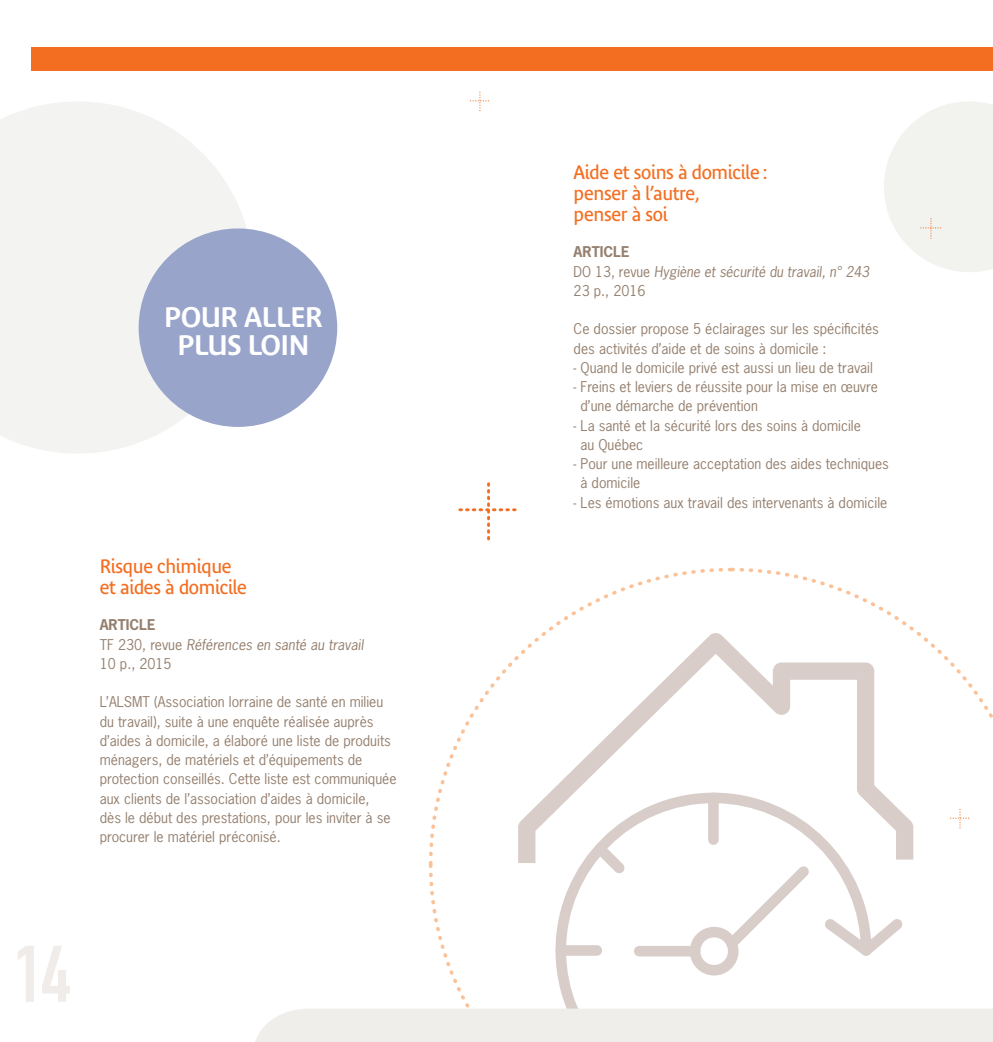
<style>
.page{position:relative;width:993px;height:1042px;background:#fff}
.page>*{position:absolute;margin:0;border:0;box-sizing:border-box;transform-origin:0 0}
.t1{font:78.75px "DIN Engschrift";color:#f0ece9}
.t2{font:600 28px/28px "Bienvenue Beta";letter-spacing:-.02em;color:#fff;text-align:center}
.t3{font:19.25px/21px "Bienvenue Beta";letter-spacing:-.02em;color:#f36e21}
.t4{font:14px/19.2px "News Gothic";color:#95806f}
.t5{font:italic 14px/19.2px "News Gothic";color:#95806f}
.s1{font-weight:700;font-style:normal}
.s2{font-style:normal}
</style>
<div class="page">
<div style="left:31px;top:47px;width:961px;height:23px;background:#f36e21"></div>
<svg style="left:0;top:102px;width:250px;height:351px;fill:#f3f3f1"></svg>
<svg style="left:428px;top:567px;width:564px;height:441px"></svg>
<svg style="left:459px;top:484px;width:56px;height:55px"></svg>
<svg style="left:555px;top:863px;width:316px;height:145px"></svg>
<svg style="left:824px;top:918px;width:78px;height:38px"></svg>
<svg style="left:594px;top:863px;width:30px;height:10px"></svg>
<div style="left:555px;top:945px;width:47px;height:11px;background:#d8cdc9;border-radius:5px"></div>
<div style="left:633px;top:946px;width:67px;height:10px;background:#d8cdc9;border-radius:5px"></div>
<svg style="left:689px;top:866px;width:120px;height:109px"></svg>
<svg style="left:518px;top:632px;width:395px;height:231px"></svg>
<div style="left:255px;top:1008px;width:737px;height:34px;background:#f0eeea"></div>
<svg style="left:470px;top:92px;width:17px;height:19px"></svg>
<svg style="left:950px;top:809px;width:18px;height:19px"></svg>
<svg style="left:884px;top:102px;width:108px;height:170px"></svg>
<div style="left:139px;top:228px;width:198px;height:199px;background:#99a4ca;border-radius:50%"></div>
<h2 class="t2" style="left:164px;top:302px;width:160px">POUR ALLER<br>PLUS LOIN</h2>
<h3 class="t3" style="left:100px;top:555px;width:149px">Risque chimique et aides à domicile</h3>
<p class="t5" style="left:100px;top:615px;width:265px"><span class="s1">ARTICLE<br></span><span class="s2">TF 230, revue</span> Références en santé au travail<br><span class="s2">10 p., 2015</span></p>
<p class="t4" style="left:100px;top:692px;width:298px">L’ALSMT (Association lorraine de santé en milieu du travail), suite à une enquête réalisée auprès d’aides à domicile, a élaboré une liste de produits ménagers, de matériels et d’équipements de protection conseillés. Cette liste est communiquée aux clients de l’association d’aides à domicile,<br>dès le début des prestations, pour les inviter à se procurer le matériel préconisé.</p>
<h1 class="t1" style="left:14px;top:928px;width:59px">14</h1>
<h3 class="t3" style="left:573px;top:161px;width:195px">Aide et soins à domicile : penser à l’autre,<br>penser à soi</h3>
<p class="t5" style="left:573px;top:242px;width:297px"><span class="s1">ARTICLE<br></span><span class="s2">DO 13, revue</span> Hygiène et sécurité du travail, n° 243<br><span class="s2">23 p., 2016</span></p>
<p class="t4" style="left:573px;top:319px;width:307px">Ce dossier propose 5 éclairages sur les spécificités des activités d’aide et de soins à domicile :</p>
<p class="t4" style="left:573px;top:358px;width:301px">- Quand le domicile privé est aussi un lieu de travail</p>
<p class="t4" style="left:580px;top:377px;width:299px;text-indent:-7px">- Freins et leviers de réussite pour la mise en œuvre d’une démarche de prévention</p>
<p class="t4" style="left:580px;top:415px;width:282px;text-indent:-7px">- La santé et la sécurité lors des soins à domicile au Québec</p>
<p class="t4" style="left:580px;top:454px;width:310px;text-indent:-7px">- Pour une meilleure acceptation des aides techniques à domicile</p>
<p class="t4" style="left:573px;top:492px;width:315px">- Les émotions aux travail des intervenants à domicile</p>
</div>
